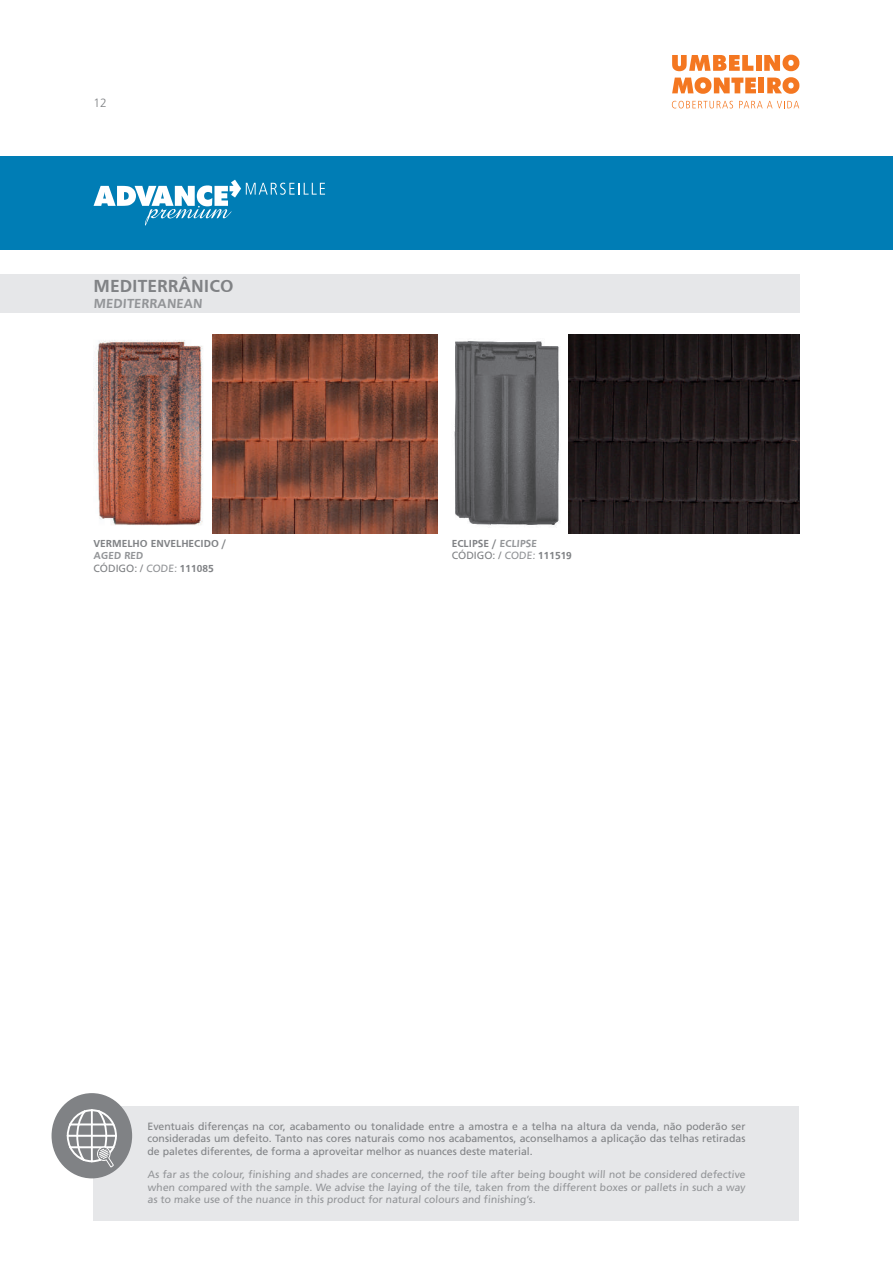
<style>
.page{position:relative;width:893px;height:1263px;background:#fff}
.page>*{position:absolute;margin:0;border:0;box-sizing:border-box;transform-origin:0 0}
.t1{font:700 18px "Frutiger";color:#808285}
.t2{font:700 13.5px "Frutiger";color:#939598}
.t3{font:300 12px "Frutiger";color:#808285}
.t4{font:10.5px/12.6px "Frutiger";color:#808285;text-align:justify}
.t5{font:10.5px/12.6px "Frutiger";color:#939598;text-align:justify}
.t6{font:700 10.5px/12.6px "Frutiger";color:#808285}
.s1{font-weight:700;color:#939598}
.s2{color:#939598}
.s3{font-weight:700}
.s4{font-weight:400}
.s5{font-weight:400;color:#939598}
</style>
<div class="page">
<div style="left:0;top:156px;width:893px;height:93px;background:#007db5"></div>
<svg style="left:672px;top:55px;width:81px;height:16px"></svg>
<div style="left:756px;top:55px;width:6px;height:16px;background:#f47721"></div>
<svg style="left:764px;top:55px;width:35px;height:16px"></svg>
<svg style="left:672px;top:77px;width:84px;height:17px"></svg>
<div style="left:758px;top:78px;width:6px;height:15px;background:#f47721"></div>
<svg style="left:767px;top:77px;width:32px;height:17px"></svg>
<svg style="left:672px;top:101px;width:61px;height:7px"></svg>
<svg style="left:739px;top:101px;width:60px;height:7px"></svg>
<svg style="left:94px;top:180px;width:231px;height:46px"></svg>
<div style="left:0;top:274px;width:799px;height:39px;background:#e6e7e9"></div>
<div style="left:94px;top:1106px;width:705px;height:114px;background:#e6e7e9"></div>
<div style="left:52px;top:1093px;width:80px;height:85px;background:#808285;border-radius:50%"></div>
<svg style="left:67px;top:1109px;width:50px;height:58px"></svg>
<img style="left:95px;top:340px;width:108px;height:186px">
<img style="left:212px;top:335px;width:225px;height:198px">
<img style="left:454px;top:341px;width:105px;height:185px">
<img style="left:569px;top:335px;width:230px;height:198px">
<p class="t3" style="left:94px;top:96px;width:15px">12</p>
<h1 class="t1" style="left:94px;top:275px;width:141px">MEDITERRÂNICO</h1>
<p class="t2" style="left:94px;top:296px;width:112px">MEDITERRANEAN</p>
<p class="t6" style="left:94px;top:537px;width:134px">VERMELHO ENVELHECIDO /</p>
<p class="t4" style="left:94px;top:549px;width:122px"><span class="s1">AGED RED<br></span>CÓDIGO: / <span class="s2">CODE:</span> <span class="s3">111085</span></p>
<p class="t6" style="left:452px;top:537px;width:122px">ECLIPSE / <span class="s2">ECLIPSE<br></span><span class="s4">CÓDIGO: /</span> <span class="s5">CODE:</span> 111519</p>
<p class="t4" style="left:148px;top:1119px;width:599px">Eventuais diferenças na cor, acabamento ou tonalidade entre a amostra e a telha na altura da venda, não poderão ser consideradas um defeito. Tanto nas cores naturais como nos acabamentos, aconselhamos a aplicação das telhas retiradas de paletes diferentes, de forma a aproveitar melhor as nuances deste material.</p>
<p class="t5" style="left:148px;top:1168px;width:600px">As far as the colour, finishing and shades are concerned, the roof tile after being bought will not be considered defective when compared with the sample. We advise the laying of the tile, taken from the different boxes or pallets in such a way as to make use of the nuance in this product for natural colours and finishing’s.</p>
</div>
